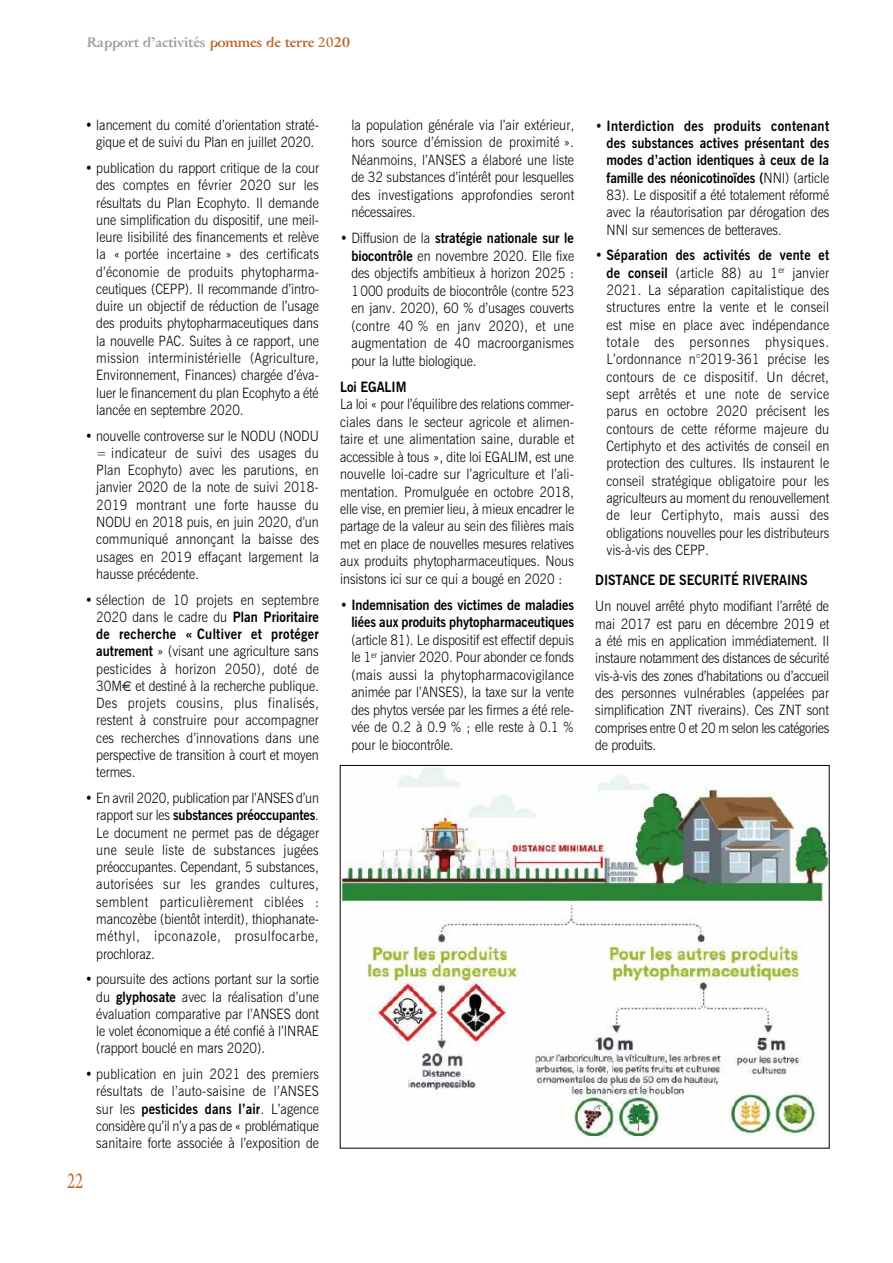
<style>
.page{position:relative;width:893px;height:1263px;background:#fff}
.page>*{position:absolute;margin:0;border:0;box-sizing:border-box;transform-origin:0 0}
.t1{font:21px "Air Roman";color:#bb682b;scale:.7 1}
.t2{font:300 14.25px/17.2px "News Gothic BT";letter-spacing:-.005em;color:#000;text-align:justify;scale:.9 1}
.t3{font:700 14.25px/17.4px "News Gothic BT";letter-spacing:-.005em;color:#000;text-align:justify;scale:.9 1}
.t4{font:700 14.25px "Air";letter-spacing:-.015em;color:#9d9d9c}
.s1{color:#bb682b}
.s2{font-family:"Air Roman";font-weight:400;color:#bb682b}
.s3{font-weight:700}
.s4{font-family:"Euro Sans";font-weight:400}
.s5{font-weight:300}
</style>
<div class="page">
<img style="left:342px;top:767px;width:486px;height:376px">
<p class="t4" style="left:87px;top:33px;width:265px">Rapport d’activités <span class="s1">pommes de terre</span> <span class="s2">20</span><span class="s1">20</span></p>
<p class="t2" style="left:85px;top:116px;width:261px;text-align:center">• lancement du comité d’orientation straté&shy;gique et de suivi du Plan en juillet 2020.</p>
<p class="t2" style="left:96px;top:159px;width:249px;text-indent:-11px">• publication du rapport critique de la cour des comptes en février 2020 sur les résultats du Plan Ecophyto. Il demande une simplification du dispositif, une meil&shy;leure lisibilité des financements et relève la « portée incertaine » des certificats d’économie de produits phytopharma&shy;ceutiques (CEPP). Il recommande d’intro&shy;duire un objectif de réduction de l’usage des produits phytopharmaceutiques dans la nouvelle PAC. Suites à ce rapport, une mission interministérielle (Agriculture, Environnement, Finances) chargée d’éva&shy;luer le financement du plan Ecophyto a été lancée en septembre 2020.</p>
<p class="t2" style="left:96px;top:427px;width:249px;text-indent:-11px">• nouvelle controverse sur le NODU (NODU = indicateur de suivi des usages du Plan Ecophyto) avec les parutions, en janvier 2020 de la note de suivi 2018- 2019 montrant une forte hausse du NODU en 2018 puis, en juin 2020, d’un communiqué annonçant la baisse des usages en 2019 effaçant largement la hausse précédente.</p>
<p class="t2" style="left:96px;top:591px;width:249px;text-indent:-11px">• sélection de 10 projets en septembre 2020 dans le cadre du <span class="s3">Plan Prioritaire de recherche « Cultiver et protéger autrement</span> » (visant une agriculture sans pesticides à horizon 2050), doté de 30M<span class="s4">m</span> et destiné à la recherche publique.<br>Des projets cousins, plus finalisés, restent à construire pour accompagner ces recherches d’innovations dans une perspective de transition à court et moyen termes.</p>
<p class="t2" style="left:96px;top:789px;width:249px;text-indent:-11px">• En avril 2020, publication par l’ANSES d’un rapport sur les <span class="s3">substances préoccupantes</span>.<br>Le document ne permet pas de dégager une seule liste de substances jugées préoccupantes. Cependant, 5 substances, autorisées sur les grandes cultures, semblent particulièrement ciblées : mancozèbe (bientôt interdit), thiophanate&shy;méthyl, ipconazole, prosulfocarbe, prochloraz.</p>
<p class="t2" style="left:96px;top:970px;width:249px;text-indent:-11px">• poursuite des actions portant sur la sortie du <span class="s3">glyphosate</span> avec la réalisation d’une évaluation comparative par l’ANSES dont le volet économique a été confié à l’INRAE (rapport bouclé en mars 2020).</p>
<p class="t2" style="left:96px;top:1065px;width:249px;text-indent:-11px">• publication en juin 2021 des premiers résultats de l’auto-saisine de l’ANSES sur les <span class="s3">pesticides dans l’air</span>. L’agence considère qu’il n’y a pas de « problématique sanitaire forte associée à l’exposition de</p>
<h1 class="t1" style="left:67px;top:1167px;width:25px">22</h1>
<p class="t2" style="left:351px;top:116px;width:249px">la population générale via l’air extérieur, hors source d’émission de proximité ».<br>Néanmoins, l’ANSES a élaboré une liste de 32 substances d’intérêt pour lesquelles des investigations approfondies seront nécessaires.</p>
<p class="t2" style="left:351px;top:229px;width:249px;text-indent:-11px">• Diffusion de la <span class="s3">stratégie nationale sur le biocontrôle</span> en novembre 2020. Elle fixe des objectifs ambitieux à horizon 2025 :<br>1000 produits de biocontrôle (contre 523 en janv. 2020), 60 % d’usages couverts (contre 40 % en janv 2020), et une augmentation de 40 macroorganismes pour la lutte biologique.</p>
<p class="t3" style="left:340px;top:378px;width:75px">Loi EGALIM</p>
<p class="t2" style="left:340px;top:395px;width:261px">La loi « pour l’équilibre des relations commer&shy;ciales dans le secteur agricole et alimen&shy;taire et une alimentation saine, durable et accessible à tous », dite loi EGALIM, est une nouvelle loi-cadre sur l’agriculture et l’ali&shy;mentation. Promulguée en octobre 2018, elle vise, en premier lieu, à mieux encadrer le partage de la valeur au sein des filières mais met en place de nouvelles mesures relatives aux produits phytopharmaceutiques. Nous insistons ici sur ce qui a bougé en 2020 :</p>
<p class="t3" style="left:340px;top:596px;width:261px;text-align:right"><span class="s5">•</span> Indemnisation des victimes de maladies liées aux produits phytopharmaceutiques</p>
<p class="t2" style="left:351px;top:631px;width:249px">(article 81). Le dispositif est effectif depuis le 1<sup>er</sup> janvier 2020. Pour abonder ce fonds (mais aussi la phytopharmacovigilance animée par l’ANSES), la taxe sur la vente des phytos versée par les firmes a été rele&shy;vée de 0.2 à 0.9 % ; elle reste à 0.1 % pour le biocontrôle.</p>
<p class="t3" style="left:607px;top:117px;width:249px;text-indent:-11px"><span class="s5">•</span> Interdiction des produits contenant des substances actives présentant des modes d’action identiques à ceux de la famille des néonicotinoïdes (<span class="s5">NNI) (article 83). Le dispositif a été totalement réformé avec la réautorisation par dérogation des NNI sur semences de betteraves.</span></p>
<p class="t2" style="left:607px;top:247px;width:249px;text-indent:-11px">• <span class="s3">Séparation des activités de vente et de conseil</span> (article 88) au 1<sup>er</sup> janvier 2021. La séparation capitalistique des structures entre la vente et le conseil est mise en place avec indépendance totale des personnes physiques.<br>L’ordonnance n°2019-361 précise les contours de ce dispositif. Un décret, sept arrêtés et une note de service parus en octobre 2020 précisent les contours de cette réforme majeure du Certiphyto et des activités de conseil en protection des cultures. Ils instaurent le conseil stratégique obligatoire pour les agriculteurs au moment du renouvellement de leur Certiphyto, mais aussi des obligations nouvelles pour les distributeurs vis-à-vis des CEPP.</p>
<p class="t3" style="left:595px;top:572px;width:238px">DISTANCE DE SECURITÉ RIVERAINS</p>
<p class="t2" style="left:595px;top:597px;width:261px">Un nouvel arrêté phyto modifiant l’arrêté de mai 2017 est paru en décembre 2019 et a été mis en application immédiatement. Il instaure notamment des distances de sécurité vis-à-vis des zones d’habitations ou d’accueil des personnes vulnérables (appelées par simplification ZNT riverains). Ces ZNT sont comprises entre 0 et 20 m selon les catégories de produits.</p>
</div>
